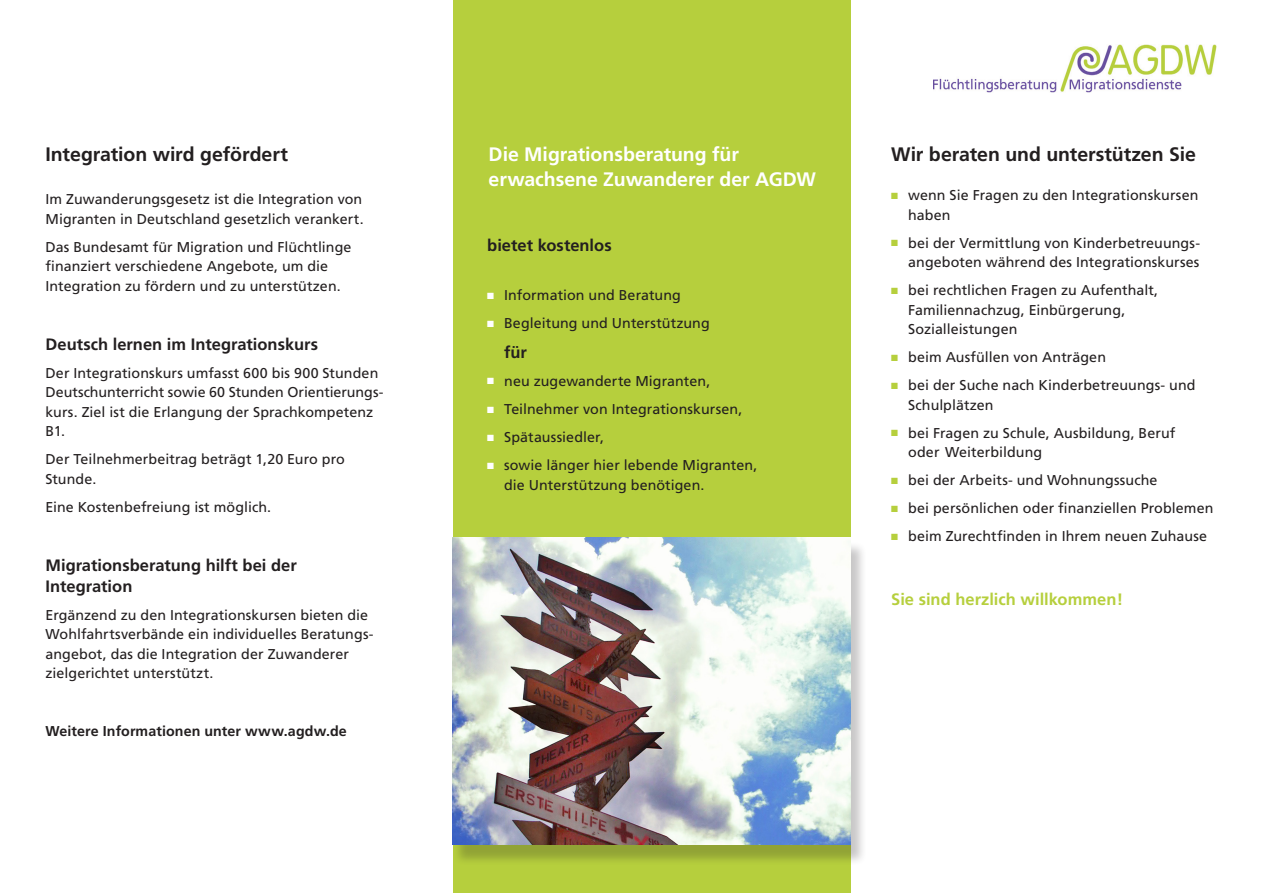
<style>
.page{position:relative;width:1263px;height:893px;background:#fff}
.page>*{position:absolute;margin:0;border:0;box-sizing:border-box;transform-origin:0 0}
.Copy_9_5_Pkt__Aufzäh{font:700 19.5px "Frutiger";letter-spacing:-.005em;color:#231f20}
.Copy_9_5_Pkt__Aufzäh-2{font:700 19.5px/25.5px "Frutiger";letter-spacing:-.005em;color:#fff}
.Copy_9_5_Pkt{font:700 16.5px/21px "Frutiger";color:#231f20}
.Copy_9_5_Pkt-2{font:700 16.5px "Frutiger";color:#b6cf3d}
.Copy_9_5_Pkt__Aufzäh-3{font:700 16.5px "Frutiger";color:#231f20}
.Copy_9_5_Pkt-3{font:14.25px/19.5px "Frutiger";letter-spacing:.005em;color:#231f20}
.Copy_9_5_Pkt__Aufzäh-4{font:700 14.25px "Frutiger";letter-spacing:.005em;color:#231f20}
.s1{color:#fff}
.s2{color:#b6cf3d}
</style>
<div class="page">
<div style="left:453px;top:0;width:397px;height:893px;background:#b6cf3d"></div>
<img style="left:934px;top:44px;width:282px;height:48px">
<div style="left:452px;top:541px;width:415px;height:325px;background:#231f20;opacity:.25"></div>
<img style="left:453px;top:537px;width:397px;height:308px">
<p class="Copy_9_5_Pkt__Aufzäh" style="left:45px;top:142px;width:244px">Integration wird gefördert</p>
<p class="Copy_9_5_Pkt__Aufzäh" style="left:891px;top:142px;width:306px">Wir beraten und unterstützen Sie</p>
<p class="Copy_9_5_Pkt__Aufzäh-2" style="left:488px;top:141px;width:329px">Die Migrationsberatung für erwachsene Zuwanderer der AGDW</p>
<p class="Copy_9_5_Pkt-3" style="left:45px;top:190px;width:320px">Im Zuwanderungsgesetz ist die Integration von<br>Migranten in Deutschland gesetzlich verankert.</p>
<p class="Copy_9_5_Pkt-3" style="left:45px;top:237px;width:307px">Das Bundesamt für Migration und Flüchtlinge finanziert verschiedene Angebote, um die<br>Integration zu fördern und zu unterstützen.</p>
<p class="Copy_9_5_Pkt" style="left:45px;top:334px;width:274px">Deutsch lernen im Integrationskurs</p>
<p class="Copy_9_5_Pkt-3" style="left:45px;top:363px;width:339px">Der Integrationskurs umfasst 600 bis 900 Stunden Deutschunterricht sowie 60 Stunden Orientierungs&shy;kurs. Ziel ist die Erlangung der Sprachkompetenz B1.</p>
<p class="Copy_9_5_Pkt-3" style="left:45px;top:450px;width:301px">Der Teilnehmerbeitrag beträgt 1,20 Euro pro<br>Stunde.</p>
<p class="Copy_9_5_Pkt-3" style="left:45px;top:497px;width:227px">Eine Kostenbefreiung ist möglich.</p>
<p class="Copy_9_5_Pkt" style="left:45px;top:555px;width:253px">Migrationsberatung hilft bei der<br>Integration</p>
<p class="Copy_9_5_Pkt-3" style="left:45px;top:605px;width:330px">Ergänzend zu den Integrationskursen bieten die Wohlfahrtsverbände ein individuelles Beratungs&shy;angebot, das die Integration der Zuwanderer zielgerichtet unterstützt.</p>
<p class="Copy_9_5_Pkt__Aufzäh-4" style="left:45px;top:723px;width:303px">Weitere Informationen unter www.agdw.de</p>
<p class="Copy_9_5_Pkt__Aufzäh-3" style="left:487px;top:236px;width:126px">bietet kostenlos</p>
<p class="Copy_9_5_Pkt-3" style="left:487px;top:286px;width:195px"><span class="s1">■</span> Information und Beratung</p>
<p class="Copy_9_5_Pkt-3" style="left:487px;top:314px;width:224px"><span class="s1">■</span> Begleitung und Unterstützung</p>
<p class="Copy_9_5_Pkt" style="left:504px;top:342px;width:24px">für</p>
<p class="Copy_9_5_Pkt-3" style="left:487px;top:371px;width:225px"><span class="s1">■</span> neu zugewanderte Migranten,</p>
<p class="Copy_9_5_Pkt-3" style="left:487px;top:399px;width:257px"><span class="s1">■</span> Teilnehmer von Integrationskursen,</p>
<p class="Copy_9_5_Pkt-3" style="left:487px;top:427px;width:118px"><span class="s1">■</span> Spätaussiedler,</p>
<p class="Copy_9_5_Pkt-3" style="left:504px;top:455px;width:255px;text-indent:-17px"><span class="s1">■</span> sowie länger hier lebende Migranten, die Unterstützung benötigen.</p>
<p class="Copy_9_5_Pkt-3" style="left:908px;top:186px;width:292px;text-indent:-17px"><span class="s2">■</span> wenn Sie Fragen zu den Integrationskursen haben</p>
<p class="Copy_9_5_Pkt-3" style="left:891px;top:233px;width:310px;text-align:right"><span class="s2">■</span> bei der Vermittlung von Kinderbetreuungs&shy;angeboten während des Integrationskurses</p>
<p class="Copy_9_5_Pkt-3" style="left:908px;top:281px;width:252px;text-indent:-17px"><span class="s2">■</span> bei rechtlichen Fragen zu Aufenthalt,<br>Familiennachzug, Einbürgerung,<br>Sozialleistungen</p>
<p class="Copy_9_5_Pkt-3" style="left:891px;top:348px;width:216px"><span class="s2">■</span> beim Ausfüllen von Anträgen</p>
<p class="Copy_9_5_Pkt-3" style="left:908px;top:376px;width:289px;text-indent:-17px"><span class="s2">■</span> bei der Suche nach Kinderbetreuungs- und<br>Schulplätzen</p>
<p class="Copy_9_5_Pkt-3" style="left:908px;top:423px;width:269px;text-indent:-17px"><span class="s2">■</span> bei Fragen zu Schule, Ausbildung, Beruf oder Weiterbildung</p>
<p class="Copy_9_5_Pkt-3" style="left:891px;top:471px;width:268px"><span class="s2">■</span> bei der Arbeits- und Wohnungssuche</p>
<p class="Copy_9_5_Pkt-3" style="left:891px;top:499px;width:324px"><span class="s2">■</span> bei persönlichen oder finanziellen Problemen</p>
<p class="Copy_9_5_Pkt-3" style="left:891px;top:527px;width:317px"><span class="s2">■</span> beim Zurechtfinden in Ihrem neuen Zuhause</p>
<p class="Copy_9_5_Pkt-2" style="left:891px;top:589px;width:234px">Sie sind herzlich willkommen!</p>
</div>
